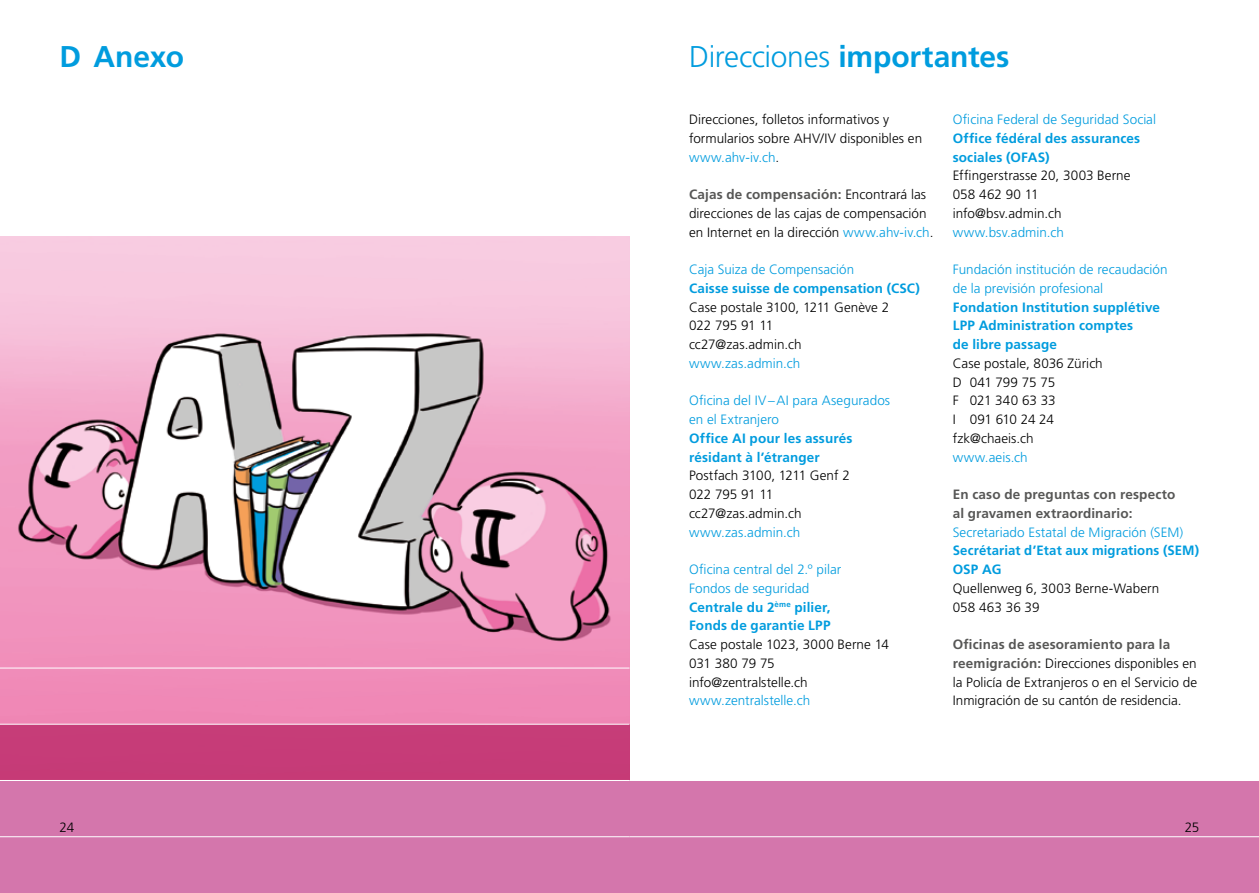
<style>
.page{position:relative;width:1259px;height:893px;background:#fff}
.page>*{position:absolute;margin:0;border:0;box-sizing:border-box;transform-origin:0 0}
.t1{font:300 30px "Frutiger LT Std";letter-spacing:-.01em;color:#009cde}
.t2{font:700 30px "Frutiger LT Std";letter-spacing:-.01em;color:#009cde}
.t3{font:300 13.5px/18.8px "Frutiger LT Std";letter-spacing:.005em;color:#000}
.t4{font:300 13.5px/18.8px "Frutiger LT Std";letter-spacing:.005em;color:#009cde}
.t5{font:700 13.5px/18.8px "Frutiger LT Std";letter-spacing:.01em;color:#009cde}
.t6{font:700 13.5px/18.8px "Frutiger LT Std";letter-spacing:.01em;color:#575756}
.s1{font-weight:700}
.s2{color:#009cde}
.s3{font-weight:700;color:#575756}
</style>
<div class="page">
<img style="left:0;top:237px;width:629px;height:487px">
<div style="left:0;top:724px;width:629px;height:56px;background:#c63c78"></div>
<hr style="left:0;top:724px;width:629px;height:1px;background:#fff">
<hr style="left:0;top:668px;width:629px;height:1px;background:#fff">
<div style="left:0;top:780px;width:629px;height:113px;background:#d476ac"></div>
<div style="left:629px;top:780px;width:630px;height:113px;background:#d476ac"></div>
<hr style="left:0;top:780px;width:629px;height:1px;background:#fff">
<hr style="left:0;top:836px;width:629px;height:1px;background:#fff">
<hr style="left:629px;top:780px;width:630px;height:1px;background:#fff">
<hr style="left:629px;top:836px;width:630px;height:1px;background:#fff">
<h1 class="t2" style="left:60px;top:39px;width:126px">D Anexo</h1>
<h1 class="t1" style="left:689px;top:40px;width:322px">Direcciones <span class="s1">importantes</span></h1>
<p class="t3" style="left:689px;top:110px;width:235px">Direcciones, folletos informativos y formularios sobre AHV/IV disponibles en <span class="s2">www.ahv-iv.ch</span>.</p>
<p class="t3" style="left:689px;top:185px;width:246px"><span class="s3">Cajas de compensación:</span> Encontrará las direcciones de las cajas de compensación en Internet en la dirección <span class="s2">www.ahv-iv.ch</span>.</p>
<p class="t4" style="left:689px;top:260px;width:167px">Caja Suiza de Compensación</p>
<p class="t5" style="left:689px;top:279px;width:232px">Caisse suisse de compensation (CSC)</p>
<p class="t3" style="left:689px;top:298px;width:202px">Case postale 3100, 1211 Genève 2<br>022 795 91 11<br>cc27@zas.admin.ch</p>
<p class="t4" style="left:689px;top:354px;width:113px">www.zas.admin.ch</p>
<p class="t4" style="left:689px;top:392px;width:203px">Oficina del IV–AI para Asegurados en el Extranjero</p>
<p class="t5" style="left:689px;top:429px;width:165px">Office AI pour les assurés résidant à l’étranger</p>
<p class="t3" style="left:689px;top:467px;width:162px">Postfach 3100, 1211 Genf 2<br>022 795 91 11 cc27@zas.admin.ch</p>
<p class="t4" style="left:689px;top:523px;width:113px">www.zas.admin.ch</p>
<p class="t4" style="left:689px;top:560px;width:154px">Oficina central del 2.º pilar<br>Fondos de seguridad<br><span class="s1">Centrale du 2</span><sup>ème</sup> <span class="s1">pilier,<br>Fonds de garantie LPP</span></p>
<p class="t3" style="left:689px;top:635px;width:201px">Case postale 1023, 3000 Berne 14<br>031 380 79 75 info@zentralstelle.ch</p>
<p class="t4" style="left:689px;top:692px;width:123px">www.zentralstelle.ch</p>
<p class="t4" style="left:952px;top:110px;width:205px">Oficina Federal de Seguridad Social</p>
<p class="t5" style="left:952px;top:129px;width:189px">Office fédéral des assurances sociales (OFAS)</p>
<p class="t3" style="left:952px;top:167px;width:179px">Effingerstrasse 20, 3003 Berne<br>058 462 90 11 info@bsv.admin.ch</p>
<p class="t4" style="left:952px;top:223px;width:113px">www.bsv.admin.ch</p>
<p class="t4" style="left:952px;top:260px;width:216px">Fundación institución de recaudación de la previsión profesional</p>
<p class="t5" style="left:952px;top:298px;width:209px">Fondation Institution supplétive<br>LPP Administration comptes<br>de libre passage</p>
<p class="t3" style="left:952px;top:354px;width:152px">Case postale, 8036 Zürich<br>D 041 799 75 75<br>F 021 340 63 33<br>I 091 610 24 24 fzk@chaeis.ch</p>
<p class="t4" style="left:952px;top:448px;width:77px">www.aeis.ch</p>
<p class="t6" style="left:952px;top:485px;width:224px">En caso de preguntas con respecto al gravamen extraordinario:</p>
<p class="t4" style="left:952px;top:523px;width:232px">Secretariado Estatal de Migración (SEM)</p>
<p class="t5" style="left:952px;top:541px;width:248px">Secrétariat d’Etat aux migrations (SEM)<br>OSP AG</p>
<p class="t3" style="left:952px;top:579px;width:208px">Quellenweg 6, 3003 Berne-Wabern<br>058 463 36 39</p>
<p class="t3" style="left:952px;top:635px;width:246px"><span class="s3">Oficinas de asesoramiento para la reemigración:</span> Direcciones disponibles en la Policía de Extranjeros o en el Servicio de Inmigración de su cantón de residencia.</p>
<p class="t3" style="left:60px;top:818px;width:16px">24</p>
<p class="t3" style="left:1184px;top:818px;width:16px">25</p>
</div>
